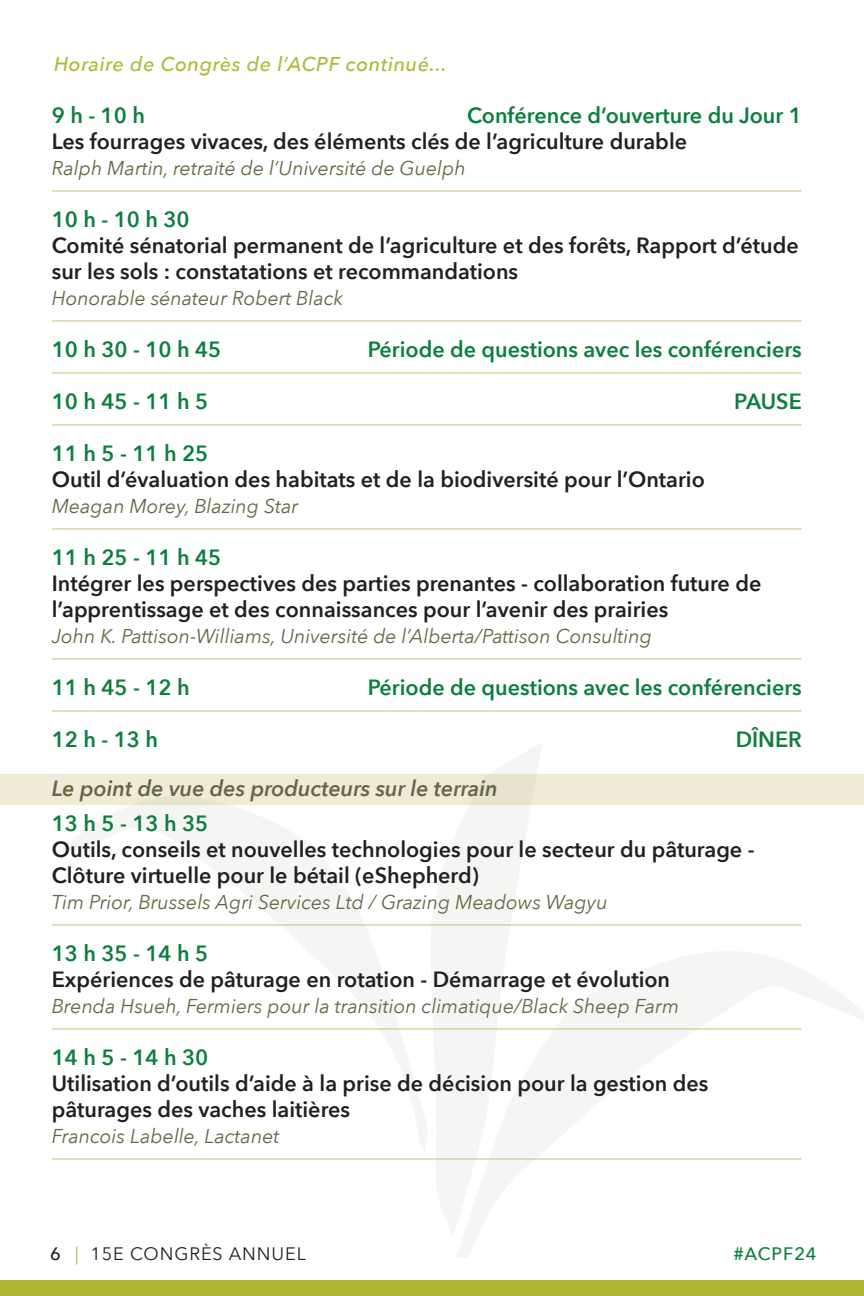
<style>
.page{position:relative;width:864px;height:1296px;background:#fff}
.page>*{position:absolute;margin:0;border:0;box-sizing:border-box;transform-origin:0 0}
.t1{font:600 22px/26px "Avenir Next";color:#231f20}
.t2{font:600 22px "Avenir Next";color:#0c7e3f}
.t3{font:italic 600 22px "Avenir Next";color:#646744}
.t4{font:italic 20px "Avenir Next";color:#646744}
.t5{font:italic 500 20px "Avenir Next";letter-spacing:.03em;color:#b0b836}
.t6{font:18px "Avenir Next";letter-spacing:.05em;color:#231f20}
.t7{font:500 18px "Avenir Next";letter-spacing:.05em;color:#0c7e3f}
.t8{font:500 18px "Avenir Next";color:#231f20}
.s1{color:#b0b836}
</style>
<div class="page">
<div style="left:0;top:1280px;width:864px;height:16px;background:#b0b836"></div>
<div style="left:0;top:774px;width:864px;height:31px;background:#f0ead6"></div>
<svg style="left:426px;top:952px;width:438px;height:306px"></svg>
<svg style="left:430px;top:743px;width:112px;height:494px;fill:#f5f6f4"></svg>
<svg style="left:62px;top:805px;width:367px;height:348px"></svg>
<hr style="left:52px;top:191px;width:750px;height:1px;background:#cbbb77">
<hr style="left:52px;top:321px;width:750px;height:1px;background:#cbbb77">
<hr style="left:52px;top:373px;width:750px;height:1px;background:#cbbb77">
<hr style="left:52px;top:425px;width:750px;height:1px;background:#cbbb77">
<hr style="left:52px;top:529px;width:750px;height:1px;background:#cbbb77">
<hr style="left:52px;top:659px;width:750px;height:1px;background:#cbbb77">
<hr style="left:52px;top:711px;width:750px;height:1px;background:#cbbb77">
<hr style="left:52px;top:925px;width:750px;height:1px;background:#cbbb77">
<hr style="left:52px;top:1029px;width:750px;height:1px;background:#cbbb77">
<hr style="left:52px;top:1159px;width:750px;height:1px;background:#cbbb77">
<p class="t5" style="left:54px;top:47px;width:394px">Horaire de Congrès de l’ACPF continué...</p>
<p class="t2" style="left:52px;top:97px;width:95px">9 h - 10 h</p>
<p class="t2" style="left:467px;top:97px;width:336px">Conférence d’ouverture du Jour 1</p>
<p class="t1" style="left:52px;top:128px;width:637px">Les fourrages vivaces, des éléments clés de l’agriculture durable</p>
<p class="t4" style="left:52px;top:151px;width:415px">Ralph Martin, retraité de l’Université de Guelph</p>
<p class="t2" style="left:52px;top:201px;width:139px">10 h - 10 h 30</p>
<p class="t1" style="left:52px;top:232px;width:748px">Comité sénatorial permanent de l’agriculture et des forêts, Rapport d’étude sur les sols : constatations et recommandations</p>
<p class="t4" style="left:52px;top:281px;width:293px">Honorable sénateur Robert Black</p>
<p class="t2" style="left:52px;top:331px;width:171px">10 h 30 - 10 h 45</p>
<p class="t2" style="left:368px;top:331px;width:436px">Période de questions avec les conférenciers</p>
<p class="t2" style="left:52px;top:383px;width:158px">10 h 45 - 11 h 5</p>
<p class="t2" style="left:734px;top:383px;width:69px">PAUSE</p>
<p class="t2" style="left:52px;top:435px;width:158px">11 h 5 - 11 h 25</p>
<p class="t1" style="left:52px;top:466px;width:655px">Outil d’évaluation des habitats et de la biodiversité pour l’Ontario</p>
<p class="t4" style="left:52px;top:489px;width:248px">Meagan Morey, Blazing Star</p>
<p class="t2" style="left:52px;top:539px;width:171px">11 h 25 - 11 h 45</p>
<p class="t1" style="left:52px;top:570px;width:711px">Intégrer les perspectives des parties prenantes - collaboration future de l’apprentissage et des connaissances pour l’avenir des prairies</p>
<p class="t4" style="left:52px;top:619px;width:602px">John K. Pattison-Williams, Université de l’Alberta/Pattison Consulting</p>
<p class="t2" style="left:52px;top:669px;width:139px">11 h 45 - 12 h</p>
<p class="t2" style="left:368px;top:669px;width:436px">Période de questions avec les conférenciers</p>
<p class="t2" style="left:52px;top:721px;width:108px">12 h - 13 h</p>
<p class="t2" style="left:736px;top:721px;width:68px">DÎNER</p>
<p class="t3" style="left:52px;top:770px;width:447px">Le point de vue des producteurs sur le terrain</p>
<p class="t2" style="left:52px;top:805px;width:158px">13 h 5 - 13 h 35</p>
<p class="t1" style="left:52px;top:836px;width:704px">Outils, conseils et nouvelles technologies pour le secteur du pâturage -<br>Clôture virtuelle pour le bétail (eShepherd)</p>
<p class="t4" style="left:52px;top:885px;width:557px">Tim Prior, Brussels Agri Services Ltd / Grazing Meadows Wagyu</p>
<p class="t2" style="left:52px;top:935px;width:158px">13 h 35 - 14 h 5</p>
<p class="t1" style="left:52px;top:966px;width:620px">Expériences de pâturage en rotation - Démarrage et évolution</p>
<p class="t4" style="left:52px;top:989px;width:629px">Brenda Hsueh, Fermiers pour la transition climatique/Black Sheep Farm</p>
<p class="t2" style="left:52px;top:1039px;width:158px">14 h 5 - 14 h 30</p>
<p class="t1" style="left:52px;top:1070px;width:658px">Utilisation d’outils d’aide à la prise de décision pour la gestion des pâturages des vaches laitières</p>
<p class="t4" style="left:52px;top:1119px;width:229px">Francois Labelle, Lactanet</p>
<p class="t8" style="left:50px;top:1238px;width:12px">6</p>
<p class="t6" style="left:75px;top:1239px;width:233px"><span class="s1">|</span> 15E CONGRÈS ANNUEL</p>
<p class="t7" style="left:733px;top:1238px;width:85px">#ACPF24</p>
</div>
